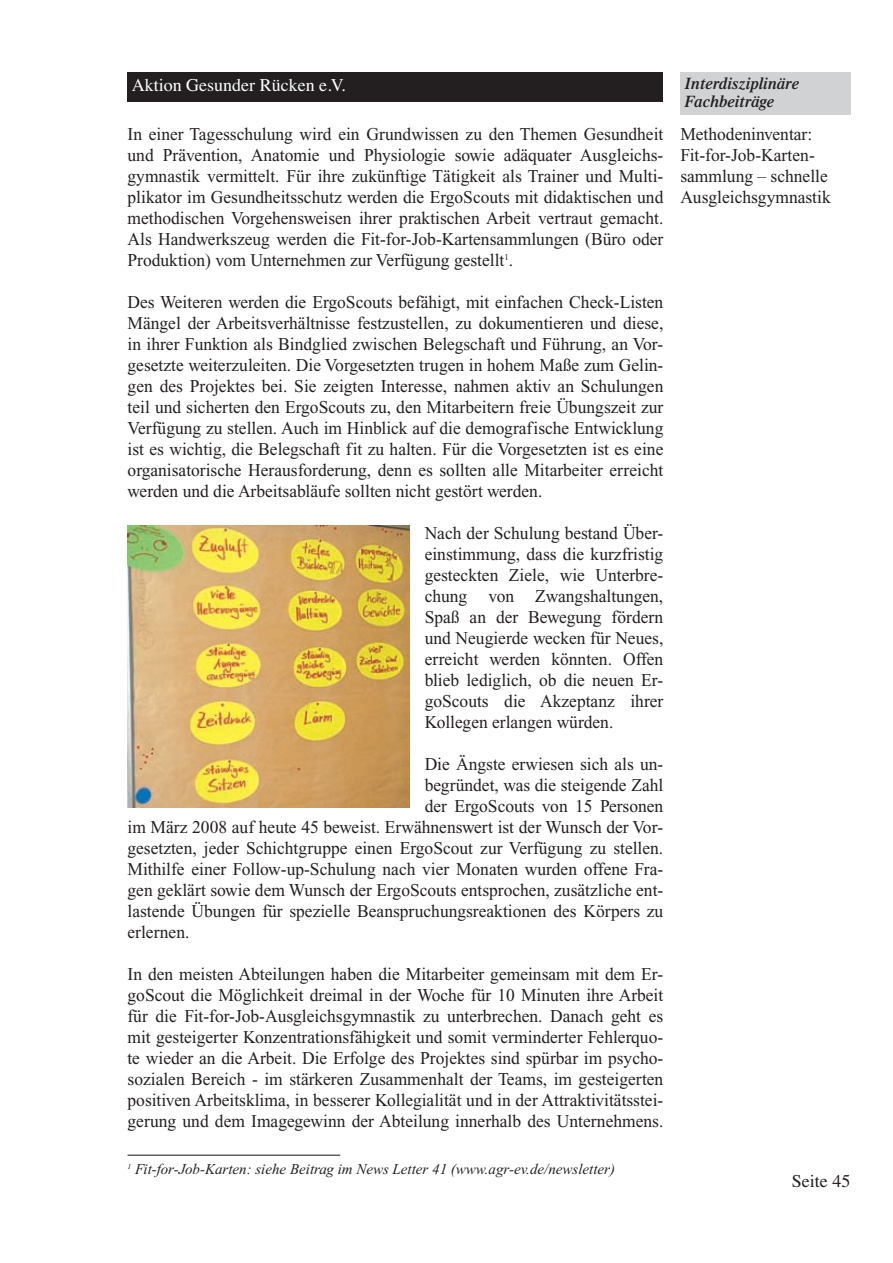
<style>
.page{position:relative;width:893px;height:1263px;background:#fff}
.page>*{position:absolute;margin:0;border:0;box-sizing:border-box;transform-origin:0 0}
.t1{font:18px/21px "Times New Roman";color:#231f20;text-align:justify}
.t2{font:18px "Times";color:#fff}
.t3{font:18px "Times";color:#231f20}
.t4{font:italic 600 16.5px/18px "Times";color:#231f20}
.t5{font:italic 15px "Times New Roman";color:#231f20}
.s1{font-style:inherit}
</style>
<div class="page">
<div style="left:128px;top:72px;width:535px;height:30px;background:#231f20"></div>
<div style="left:680px;top:72px;width:170px;height:43px;background:#d1d2d4"></div>
<img style="left:128px;top:525px;width:282px;height:283px">
<hr style="left:128px;top:1155px;width:212px;height:1px;background:#231f20">
<p class="t2" style="left:132px;top:75px;width:215px">Aktion Gesunder Rücken e.V.</p>
<p class="t1" style="left:128px;top:125px;width:537px">In einer Tagesschulung wird ein Grundwissen zu den Themen Gesundheit und Prävention, Anatomie und Physiologie sowie adäquater Ausgleichs&shy;gymnastik vermittelt. Für ihre zukünftige Tätigkeit als Trainer und Multi&shy;plikator im Gesundheitsschutz werden die ErgoScouts mit didaktischen und methodischen Vorgehensweisen ihrer praktischen Arbeit vertraut gemacht.<br>Als Handwerkszeug werden die Fit-for-Job-Kartensammlungen (Büro oder Produktion) vom Unternehmen zur Verfügung gestellt<sup>1</sup>.</p>
<p class="t1" style="left:128px;top:293px;width:537px">Des Weiteren werden die ErgoScouts befähigt, mit einfachen Check-Listen Mängel der Arbeitsverhältnisse festzustellen, zu dokumentieren und diese, in ihrer Funktion als Bindglied zwischen Belegschaft und Führung, an Vor&shy;gesetzte weiterzuleiten. Die Vorgesetzten trugen in hohem Maße zum Gelin&shy;gen des Projektes bei. Sie zeigten Interesse, nahmen aktiv an Schulungen teil und sicherten den ErgoScouts zu, den Mitarbeitern freie Übungszeit zur Verfügung zu stellen. Auch im Hinblick auf die demografische Entwicklung ist es wichtig, die Belegschaft fit zu halten. Für die Vorgesetzten ist es eine organisatorische Herausforderung, denn es sollten alle Mitarbeiter erreicht werden und die Arbeitsabläufe sollten nicht gestört werden.</p>
<p class="t1" style="left:425px;top:524px;width:240px">Nach der Schulung bestand Über&shy;einstimmung, dass die kurzfristig gesteckten Ziele, wie Unterbre&shy;chung von Zwangshaltungen, Spaß an der Bewegung fördern und Neugierde wecken für Neues, erreicht werden könnten. Offen blieb lediglich, ob die neuen Er&shy;goScouts die Akzeptanz ihrer Kollegen erlangen würden.</p>
<p class="t1" style="left:425px;top:755px;width:240px">Die Ängste erwiesen sich als un-</p>
<p class="t1" style="left:425px;top:776px;width:240px">begründet, was die steigende Zahl</p>
<p class="t1" style="left:425px;top:797px;width:240px">der ErgoScouts von 15 Personen</p>
<p class="t1" style="left:127px;top:818px;width:537px">im März 2008 auf heute 45 beweist. Erwähnenswert ist der Wunsch der Vor-</p>
<p class="t1" style="left:127px;top:839px;width:537px">gesetzten, jeder Schichtgruppe einen ErgoScout zur Verfügung zu stellen.</p>
<p class="t1" style="left:127px;top:860px;width:537px">Mithilfe einer Follow-up-Schulung nach vier Monaten wurden offene Fra-</p>
<p class="t1" style="left:128px;top:881px;width:537px">gen geklärt sowie dem Wunsch der ErgoScouts entsprochen, zusätzliche ent-</p>
<p class="t1" style="left:128px;top:902px;width:537px">lastende Übungen für spezielle Beanspruchungsreaktionen des Körpers zu</p>
<p class="t1" style="left:128px;top:923px;width:63px">erlernen.</p>
<p class="t1" style="left:127px;top:965px;width:537px">In den meisten Abteilungen haben die Mitarbeiter gemeinsam mit dem Er&shy;goScout die Möglichkeit dreimal in der Woche für 10 Minuten ihre Arbeit für die Fit-for-Job-Ausgleichsgymnastik zu unterbrechen. Danach geht es mit gesteigerter Konzentrationsfähigkeit und somit verminderter Fehlerquo&shy;te wieder an die Arbeit. Die Erfolge des Projektes sind spürbar im psycho&shy;sozialen Bereich - im stärkeren Zusammenhalt der Teams, im gesteigerten positiven Arbeitsklima, in besserer Kollegialität und in der Attraktivitätsstei&shy;gerung und dem Imagegewinn der Abteilung innerhalb des Unternehmens.</p>
<p class="t5" style="left:128px;top:1164px;width:489px"><sup>1</sup> Fit-for-Job-Karten: siehe Beitrag im News Letter 41 <span class="s1">(www.agr-ev.de/newsletter)</span></p>
<p class="t4" style="left:684px;top:76px;width:116px">Interdisziplinäre<br>Fachbeiträge</p>
<p class="t1" style="left:680px;top:125px;width:152px;text-align:left">Methodeninventar:<br>Fit-for-Job-Karten&shy;sammlung – schnelle<br>Ausgleichsgymnastik</p>
<p class="t3" style="left:792px;top:1170px;width:60px">Seite 45</p>
</div>
